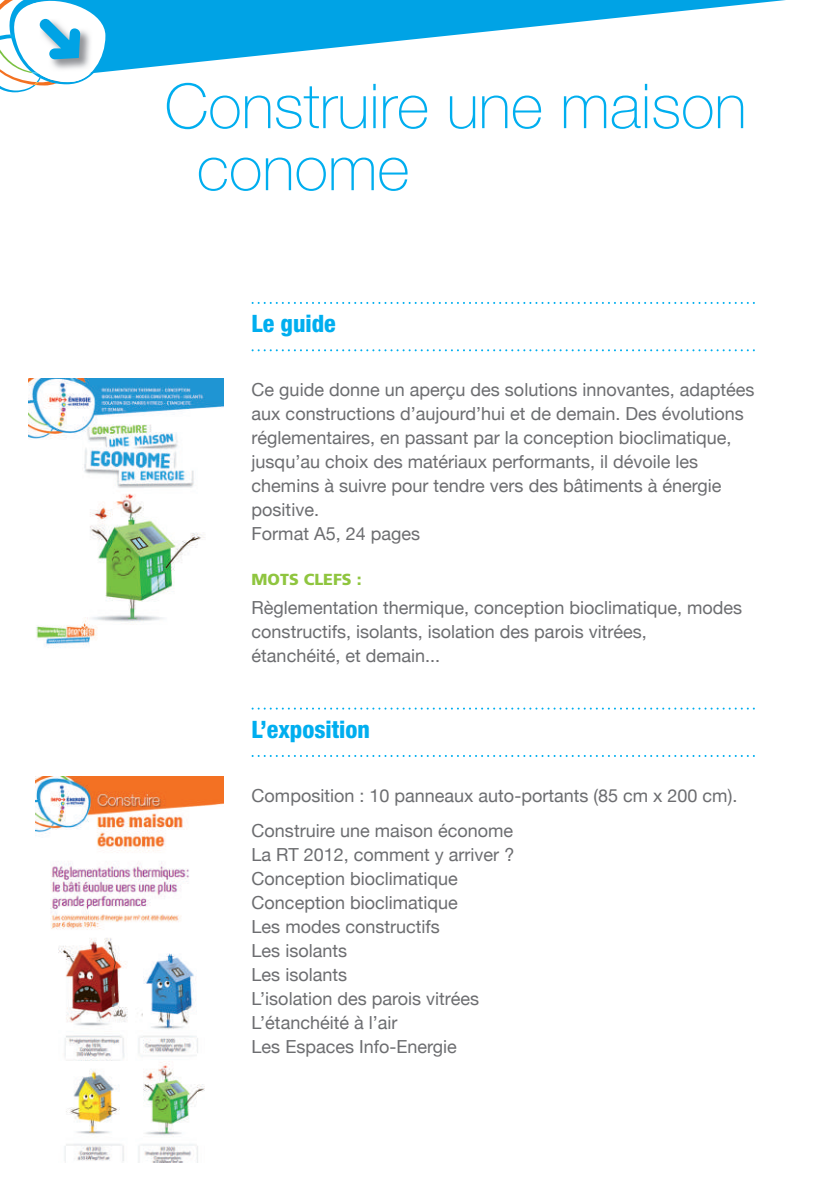
<style>
.page{position:relative;width:840px;height:1191px;background:#fff}
.page>*{position:absolute;margin:0;border:0;box-sizing:border-box;transform-origin:0 0}
.t1{font:100 62px/62px "Helvetica Neue";color:#00aeef}
.t2{font:800 condensed 24px "Helvetica Neue";color:#00aeef}
.t3{font:18px/24px "Helvetica Neue";color:#6c6d70}
.t4{font:900 16px "Frutiger";color:#8fc53f}
</style>
<div class="page">
<svg style="left:108px;top:0;width:677px;height:72px"></svg>
<svg style="left:0;top:0;width:108px;height:92px"></svg>
<svg style="left:251px;top:302px;width:503px;height:2px"></svg>
<svg style="left:251px;top:349px;width:503px;height:2px"></svg>
<svg style="left:251px;top:707px;width:503px;height:2px"></svg>
<svg style="left:251px;top:755px;width:503px;height:2px"></svg>
<img style="left:28px;top:378px;width:195px;height:270px">
<img style="left:35px;top:776px;width:188px;height:386px">
<h1 class="t1" style="left:164px;top:75px;width:583px">Construire une maison économe</h1>
<h2 class="t2" style="left:251px;top:309px;width:86px">Le guide</h2>
<p class="t3" style="left:251px;top:376px;width:504px">Ce guide donne un aperçu des solutions innovantes, adaptées aux constructions d’aujourd’hui et de demain. Des évolutions réglementaires, en passant par la conception bioclimatique, jusqu’au choix des matériaux performants, il dévoile les chemins à suivre pour tendre vers des bâtiments à énergie positive.<br>Format A5, 24 pages</p>
<p class="t4" style="left:251px;top:569px;width:111px">MOTS CLEFS :</p>
<p class="t3" style="left:251px;top:595px;width:492px">Règlementation thermique, conception bioclimatique, modes constructifs, isolants, isolation des parois vitrées,<br>étanchéité, et demain...</p>
<h2 class="t2" style="left:251px;top:714px;width:120px">L’exposition</h2>
<p class="t3" style="left:251px;top:776px;width:487px;line-height:35.4px">Composition : 10 panneaux auto-portants (85 cm x 200 cm).<br>Construire une maison économe</p>
<p class="t3" style="left:251px;top:841px;width:264px">La RT 2012, comment y arriver ?<br>Conception bioclimatique<br>Conception bioclimatique<br>Les modes constructifs<br>Les isolants<br>Les isolants<br>L’isolation des parois vitrées<br>L’étanchéité à l’air<br>Les Espaces Info-Energie</p>
</div>
